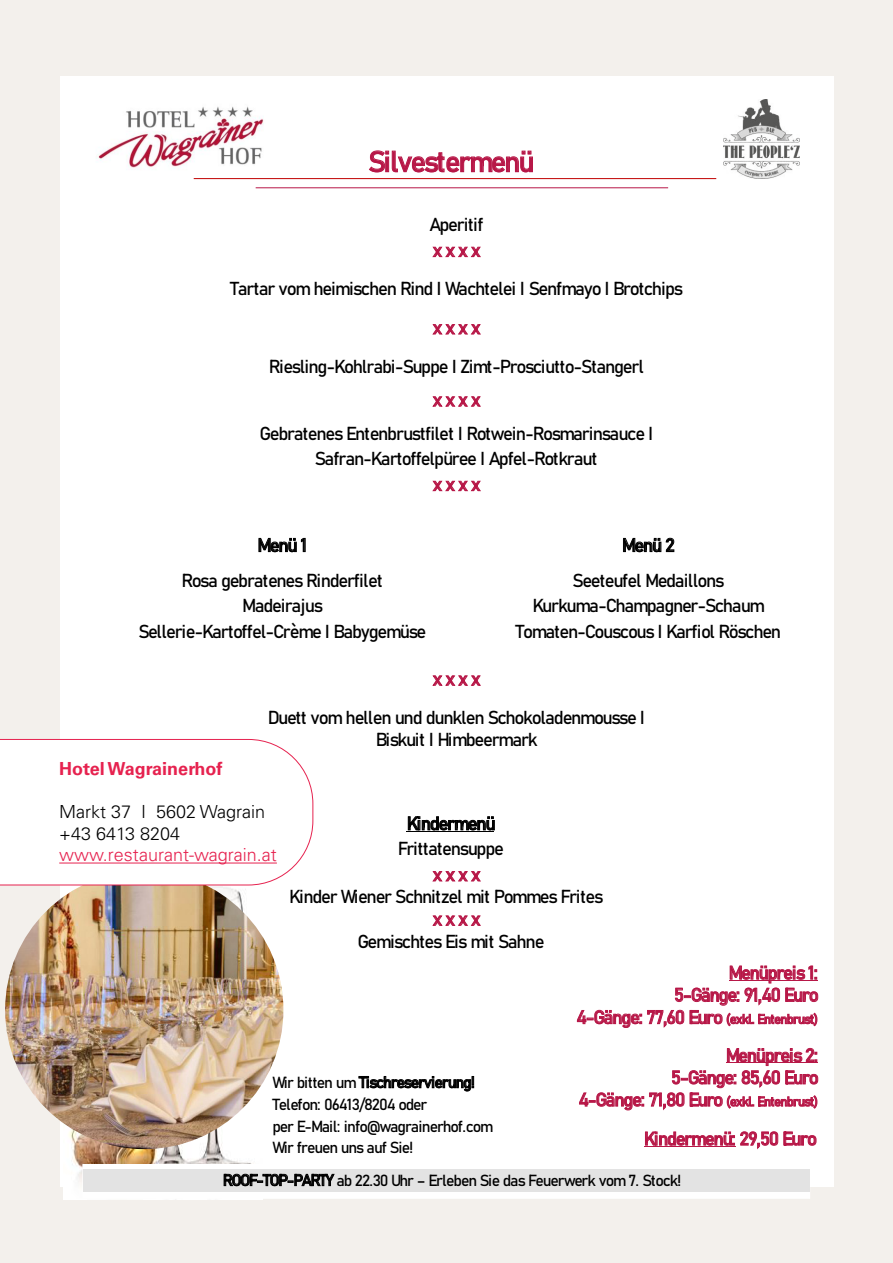
<style>
.page{position:relative;width:893px;height:1263px;background:#f3f0ec}
.page>*{position:absolute;margin:0;border:0;box-sizing:border-box;transform-origin:0 0}
.t1{font:300 semi-condensed 29.1px "Bahnschrift";letter-spacing:-.07em;color:#b71747}
.t2{font:300 semi-condensed 18.6px/25.5px "Bahnschrift";letter-spacing:-.07em;color:#000;text-align:center}
.t3{font:300 semi-condensed 18.6px/22.2px "Bahnschrift";letter-spacing:-.07em;color:#b71747;text-align:right}
.t4{font:300 18px/21.6px "Univers LT Std";color:#000}
.t5{font:300 18px "Univers LT Std";color:#e6224f}
.t6{font:700 18px "Univers LT Std";color:#e6224f}
.t7{font:300 semi-condensed 15.9px/21.9px "Bahnschrift";letter-spacing:-.07em;color:#000}
.s1{font-size:13.2px}
</style>
<div class="page">
<div style="left:60px;top:76px;width:773px;height:1111px;background:#fff"></div>
<img style="left:64px;top:885px;width:198px;height:314px">
<hr style="left:729px;top:980px;width:88px;height:1px;background:#b71747">
<hr style="left:726px;top:1063px;width:91px;height:1px;background:#b71747">
<hr style="left:644px;top:1146px;width:91px;height:1px;background:#b71747">
<img style="left:724px;top:100px;width:76px;height:78px">
<hr style="left:407px;top:831px;width:87px;height:1px;background:#000">
<hr style="left:194px;top:178px;width:522px;height:1px;background:#c00000">
<hr style="left:256px;top:187px;width:412px;height:1px;background:#b71747">
<img style="left:96px;top:106px;width:168px;height:64px">
<div style="left:83px;top:1164px;width:727px;height:34px;background:#fff"></div>
<div style="left:83px;top:1170px;width:726px;height:22px;background:#e3e3e3"></div>
<img style="left:5px;top:871px;width:278px;height:278px;border-radius:139px">
<svg style="left:0;top:739px;width:313px;height:146px"></svg>
<hr style="left:59px;top:862px;width:218px;height:1px;background:#e6224f">
<h1 class="t1" style="left:368px;top:139px;width:168px">Silvestermenü</h1>
<p class="t2" style="left:429px;top:210px;width:55px">Aperitif</p>
<p class="t3" style="left:433px;top:238px;width:49px">x x x x</p>
<p class="t2" style="left:230px;top:275px;width:455px">Tartar vom heimischen Rind I Wachtelei I Senfmayo I Brotchips</p>
<p class="t3" style="left:433px;top:315px;width:49px">x x x x</p>
<p class="t2" style="left:269px;top:352px;width:376px">Riesling-Kohlrabi-Suppe I Zimt-Prosciutto-Stangerl</p>
<p class="t3" style="left:433px;top:387px;width:49px">x x x x</p>
<p class="t2" style="left:260px;top:419px;width:395px">Gebratenes Entenbrustfilet I Rotwein-Rosmarinsauce I<br>Safran-Kartoffelpüree I Apfel-Rotkraut</p>
<p class="t3" style="left:433px;top:472px;width:49px">x x x x</p>
<p class="t2" style="left:181px;top:526px;width:203px;line-height:35px">Menü 1<br>Rosa gebratenes Rinderfilet</p>
<p class="t2" style="left:138px;top:591px;width:290px">Madeirajus<br>Sellerie-Kartoffel-Crème I Babygemüse</p>
<p class="t2" style="left:573px;top:526px;width:154px;line-height:35px">Menü 2<br>Seeteufel Medaillons</p>
<p class="t2" style="left:515px;top:591px;width:267px">Kurkuma-Champagner-Schaum<br>Tomaten-Couscous I Karfiol Röschen</p>
<p class="t3" style="left:433px;top:666px;width:49px">x x x x</p>
<p class="t2" style="left:268px;top:705px;width:379px;line-height:22.2px">Duett vom hellen und dunklen Schokoladenmousse I<br>Biskuit I Himbeermark</p>
<p class="t6" style="left:59px;top:758px;width:165px">Hotel Wagrainerhof</p>
<p class="t4" style="left:59px;top:801px;width:207px">Markt 37 I 5602 Wagrain +43 6413 8204</p>
<p class="t5" style="left:59px;top:844px;width:219px">www.restaurant-wagrain.at</p>
<p class="t2" style="left:398px;top:809px;width:108px">Kindermenü<br>Frittatensuppe</p>
<p class="t3" style="left:433px;top:862px;width:49px">x x x x</p>
<p class="t2" style="left:289px;top:883px;width:316px">Kinder Wiener Schnitzel mit Pommes Frites</p>
<p class="t3" style="left:433px;top:906px;width:49px">x x x x</p>
<p class="t2" style="left:357px;top:927px;width:189px">Gemischtes Eis mit Sahne</p>
<p class="t3" style="left:576px;top:960px;width:244px">Menüpreis 1:<br>5-Gänge: 91,40 Euro<br>4-Gänge: 77,60 Euro <span class="s1">(exkl. Entenbrust)</span></p>
<p class="t3" style="left:578px;top:1043px;width:242px">Menüpreis 2:<br>5-Gänge: 85,60 Euro<br>4-Gänge: 71,80 Euro <span class="s1">(exkl. Entenbrust)</span></p>
<p class="t3" style="left:644px;top:1126px;width:175px">Kindermenü: 29,50 Euro</p>
<p class="t7" style="left:272px;top:1070px;width:223px">Wir bitten um Tischreservierung!<br>Telefon: 06413/8204 oder<br>per E-Mail: info@wagrainerhof.com<br>Wir freuen uns auf Sie!</p>
<p class="t7" style="left:223px;top:1168px;width:460px">ROOF-TOP-PARTY ab 22.30 Uhr – Erleben Sie das Feuerwerk vom 7. Stock!</p>
</div>
